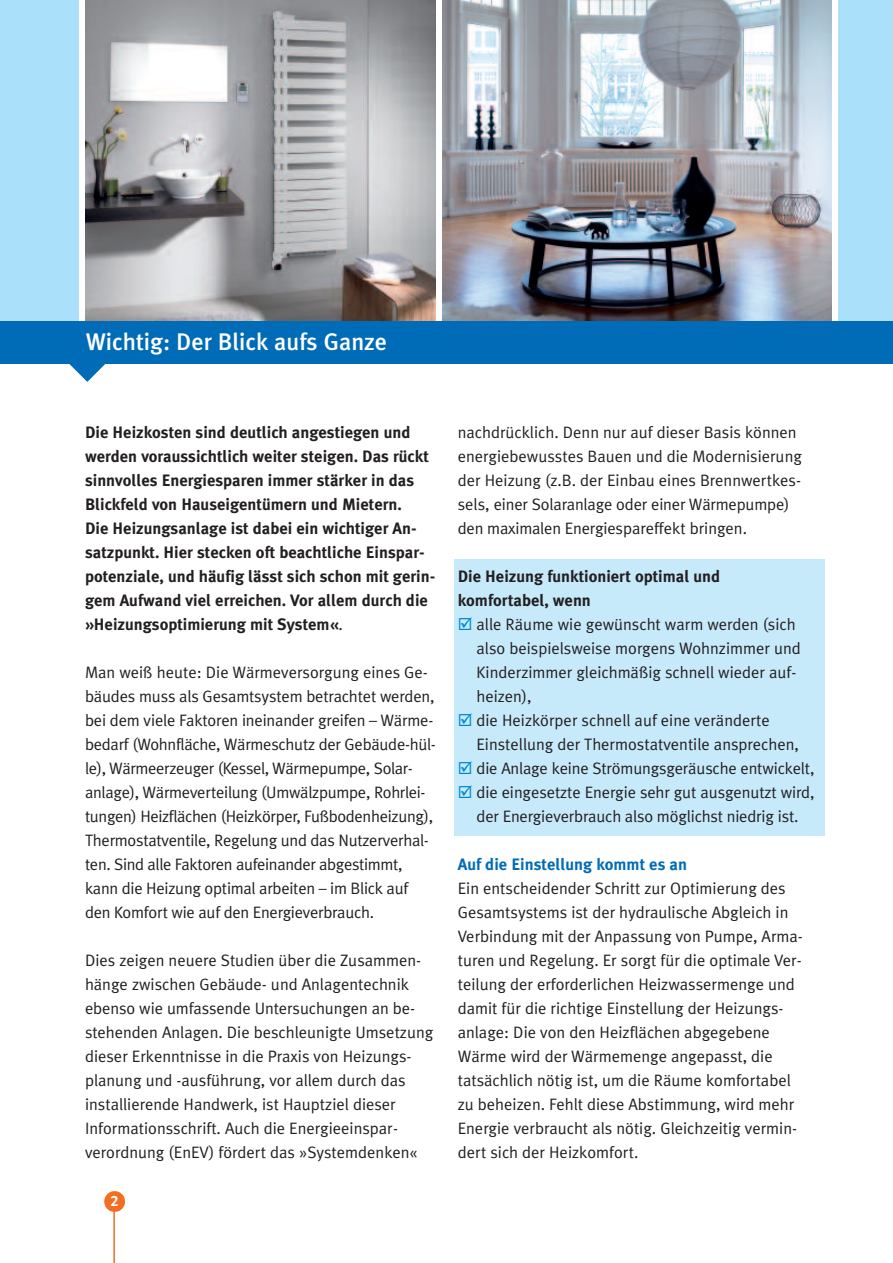
<style>
.page{position:relative;width:893px;height:1263px;background:#fff}
.page>*{position:absolute;margin:0;border:0;box-sizing:border-box;transform-origin:0 0}
.t1{font:500 24px "Meta Plus";color:#fff}
.t2{font:16.5px/24px "Meta Plus Normal";color:#231f20}
.t3{font:700 16.5px/24px "Meta Plus";color:#231f20}
.t4{font:700 16.5px "Meta Plus";color:#006cb7}
.t5{font:15px "Meta Plus Bold Caps";color:#fff}
.s1{font-family:"Meta Plus Normal";font-weight:400}
</style>
<div class="page">
<div style="left:454px;top:559px;width:370px;height:277px;background:#c6eafa"></div>
<div style="left:0;top:0;width:893px;height:325px;background:#aae0f9"></div>
<img style="left:85px;top:0;width:351px;height:321px">
<hr style="left:113px;top:1207px;width:2px;height:56px;background:#f36e21">
<div style="left:104px;top:1191px;width:21px;height:21px;background:#f36e21;border-radius:50%"></div>
<div style="left:79px;top:0;width:6px;height:325px;background:#fff"></div>
<img style="left:442px;top:0;width:390px;height:321px">
<div style="left:832px;top:0;width:6px;height:325px;background:#fff"></div>
<div style="left:436px;top:0;width:6px;height:325px;background:#fff"></div>
<svg style="left:69px;top:364px;width:36px;height:18px"></svg>
<div style="left:0;top:321px;width:893px;height:43px;background:#006cb7"></div>
<h1 class="t1" style="left:86px;top:328px;width:303px">Wichtig: Der Blick aufs Ganze</h1>
<p class="t3" style="left:85px;top:420px;width:352px">Die Heizkosten sind deutlich angestiegen und werden voraussichtlich weiter steigen. Das rückt sinnvolles Energiesparen immer stärker in das Blickfeld von Hauseigentümern und Mietern.<br>Die Heizungsanlage ist dabei ein wichtiger An&shy;satzpunkt. Hier stecken oft beachtliche Einspar&shy;potenziale, und häufig lässt sich schon mit gerin&shy;gem Aufwand viel erreichen. Vor allem durch die »Heizungsoptimierung mit System«<span class="s1">.</span></p>
<p class="t2" style="left:85px;top:660px;width:352px">Man weiß heute: Die Wärmeversorgung eines Ge&shy;bäudes muss als Gesamtsystem betrachtet werden, bei dem viele Faktoren ineinander greifen – Wärme&shy;bedarf (Wohnfläche, Wärmeschutz der Gebäude-hül&shy;le), Wärmeerzeuger (Kessel, Wärmepumpe, Solar&shy;anlage), Wärmeverteilung (Umwälzpumpe, Rohrlei&shy;tungen) Heizflächen (Heizkörper, Fußbodenheizung), Thermostatventile, Regelung und das Nutzerverhal&shy;ten. Sind alle Faktoren aufeinander abgestimmt, kann die Heizung optimal arbeiten – im Blick auf den Komfort wie auf den Energieverbrauch.</p>
<p class="t2" style="left:85px;top:948px;width:350px">Dies zeigen neuere Studien über die Zusammen&shy;hänge zwischen Gebäude- und Anlagentechnik ebenso wie umfassende Untersuchungen an be&shy;stehenden Anlagen. Die beschleunigte Umsetzung dieser Erkenntnisse in die Praxis von Heizungs&shy;planung und -ausführung, vor allem durch das installierende Handwerk, ist Hauptziel dieser Informationsschrift. Auch die Energieeinspar&shy;verordnung (EnEV) fördert das »Systemdenken«</p>
<p class="t5" style="left:111px;top:1192px;width:10px">2</p>
<p class="t2" style="left:458px;top:420px;width:346px">nachdrücklich. Denn nur auf dieser Basis können energiebewusstes Bauen und die Modernisierung der Heizung (z.B. der Einbau eines Brennwertkes&shy;sels, einer Solaranlage oder einer Wärmepumpe) den maximalen Energiespareffekt bringen.</p>
<p class="t3" style="left:458px;top:564px;width:264px">Die Heizung funktioniert optimal und komfortabel, wenn</p>
<p class="t2" style="left:476px;top:612px;width:339px">alle Räume wie gewünscht warm werden (sich also beispielsweise morgens Wohnzimmer und Kinderzimmer gleichmäßig schnell wieder auf&shy;heizen),<br>die Heizkörper schnell auf eine veränderte Einstellung der Thermostatventile ansprechen, die Anlage keine Strömungsgeräusche entwickelt, die eingesetzte Energie sehr gut ausgenutzt wird, der Energieverbrauch also möglichst niedrig ist.</p>
<p class="t4" style="left:458px;top:855px;width:231px">Auf die Einstellung kommt es an</p>
<p class="t2" style="left:458px;top:876px;width:347px">Ein entscheidender Schritt zur Optimierung des Gesamtsystems ist der hydraulische Abgleich in Verbindung mit der Anpassung von Pumpe, Arma&shy;turen und Regelung. Er sorgt für die optimale Ver&shy;teilung der erforderlichen Heizwassermenge und damit für die richtige Einstellung der Heizungs&shy;anlage: Die von den Heizflächen abgegebene Wärme wird der Wärmemenge angepasst, die tatsächlich nötig ist, um die Räume komfortabel zu beheizen. Fehlt diese Abstimmung, wird mehr Energie verbraucht als nötig. Gleichzeitig vermin&shy;dert sich der Heizkomfort.</p>
</div>
